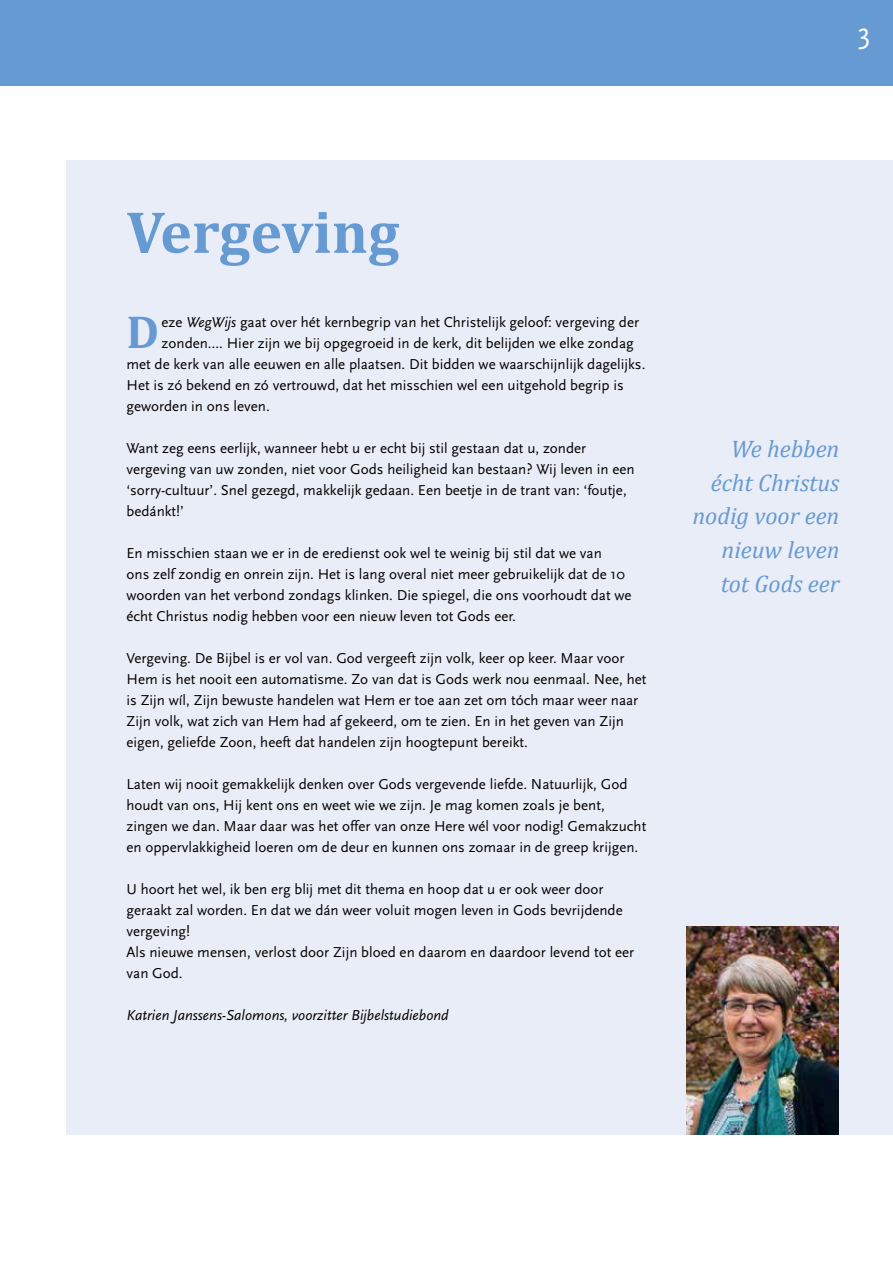
<style>
.page{position:relative;width:893px;height:1263px;background:#fff}
.page>*{position:absolute;margin:0;border:0;box-sizing:border-box;transform-origin:0 0}
.t1{font:700 60px "Cambria";color:#669ad2}
.t2{font:700 46.5px "Cambria";color:#669ad2}
.t3{font:30px "Scala Sans";color:#fff}
.t4{font:italic 24px/33.9px "Cambria";color:#669ad2;text-align:right}
.t5{font:15px/21px "Scala Sans";color:#040000}
.t6{font:italic 15px "Scala Sans";color:#040000}
.s1{font-style:italic}
</style>
<div class="page">
<div style="left:67px;top:160px;width:825px;height:975px;background:#e9edf8"></div>
<div style="left:0;top:0;width:892px;height:85px;background:#669ad2"></div>
<img style="left:686px;top:927px;width:152px;height:208px">
<h3 class="t3" style="left:857px;top:20px;width:14px">3</h3>
<h1 class="t1" style="left:126px;top:196px;width:274px">Vergeving</h1>
<h2 class="t2" style="left:126px;top:304px;width:34px">D</h2>
<p class="t5" style="left:162px;top:313px;width:479px">eze <span class="s1">WegWijs</span> gaat over hét kernbegrip van het Christelijk geloof: vergeving der</p>
<p class="t5" style="left:162px;top:334px;width:473px">zonden…. Hier zijn we bij opgegroeid in de kerk, dit belijden we elke zondag</p>
<p class="t5" style="left:126px;top:355px;width:520px">met de kerk van alle eeuwen en alle plaatsen. Dit bidden we waarschijnlijk dagelijks.</p>
<p class="t5" style="left:126px;top:376px;width:499px">Het is zó bekend en zó vertrouwd, dat het misschien wel een uitgehold begrip is</p>
<p class="t5" style="left:126px;top:396px;width:145px">geworden in ons leven.</p>
<p class="t5" style="left:126px;top:438px;width:509px">Want zeg eens eerlijk, wanneer hebt u er echt bij stil gestaan dat u, zonder vergeving van uw zonden, niet voor Gods heiligheid kan bestaan? Wij leven in een ‘sorry-cultuur’. Snel gezegd, makkelijk gedaan. Een beetje in de trant van: ‘foutje, bedánkt!’</p>
<p class="t5" style="left:126px;top:543px;width:506px">En misschien staan we er in de eredienst ook wel te weinig bij stil dat we van<br>ons zelf zondig en onrein zijn. Het is lang overal niet meer gebruikelijk dat de 10 woorden van het verbond zondags klinken. Die spiegel, die ons voorhoudt dat we écht Christus nodig hebben voor een nieuw leven tot Gods eer.</p>
<p class="t5" style="left:126px;top:648px;width:521px">Vergeving. De Bijbel is er vol van. God vergeeft zijn volk, keer op keer. Maar voor Hem is het nooit een automatisme. Zo van dat is Gods werk nou eenmaal. Nee, het is Zijn wíl, Zijn bewuste handelen wat Hem er toe aan zet om tóch maar weer naar Zijn volk, wat zich van Hem had af gekeerd, om te zien. En in het geven van Zijn eigen, geliefde Zoon, heeft dat handelen zijn hoogtepunt bereikt.</p>
<p class="t5" style="left:126px;top:774px;width:521px">Laten wij nooit gemakkelijk denken over Gods vergevende liefde. Natuurlijk, God houdt van ons, Hij kent ons en weet wie we zijn. Je mag komen zoals je bent, zingen we dan. Maar daar was het offer van onze Here wél voor nodig! Gemakzucht en oppervlakkigheid loeren om de deur en kunnen ons zomaar in de greep krijgen.</p>
<p class="t5" style="left:126px;top:879px;width:509px">U hoort het wel, ik ben erg blij met dit thema en hoop dat u er ook weer door geraakt zal worden. En dat we dán weer voluit mogen leven in Gods bevrijdende vergeving!<br>Als nieuwe mensen, verlost door Zijn bloed en daarom en daardoor levend tot eer van God.</p>
<p class="t6" style="left:126px;top:1008px;width:323px">Katrien Janssens-Salomons, voorzitter Bijbelstudiebond</p>
<h3 class="t4" style="left:692px;top:431px;width:148px">We hebben écht Christus nodig voor een nieuw leven tot Gods eer</h3>
</div>
